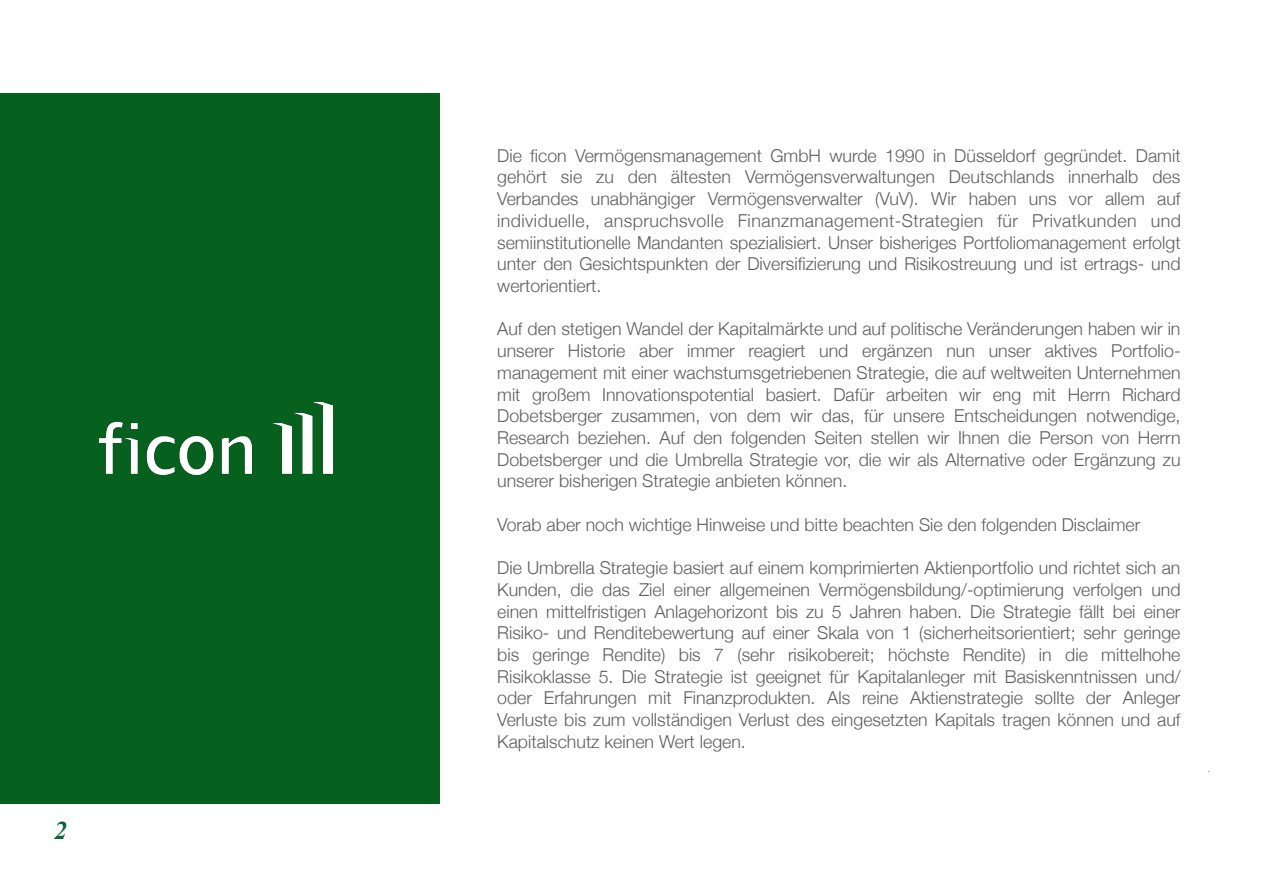
<style>
.page{position:relative;width:1263px;height:893px;background:#fff}
.page>*{position:absolute;margin:0;border:0;box-sizing:border-box;transform-origin:0 0}
.t1{font:italic 700 25.5px "Times New Roman";color:#086435}
.t2{font:300 17.7px/21.8px "Helvetica Neue";color:#5f5e5f;text-align:justify}
.t3{font:300 17.7px "Helvetica Neue";color:#5e5e5e}
</style>
<div class="page">
<div style="left:0;top:93px;width:440px;height:710px;background:#06611f"></div>
<img style="left:99px;top:402px;width:233px;height:72px">
<h1 class="t1" style="left:54px;top:813px;width:14px">2</h1>
<p class="t2" style="left:497px;top:143px;width:685px">Die ficon Vermögensmanagement GmbH wurde 1990 in Düsseldorf gegründet. Damit gehört sie zu den ältesten Vermögensverwaltungen Deutschlands innerhalb des Verbandes unabhängiger Vermögensverwalter (VuV). Wir haben uns vor allem auf individuelle, anspruchsvolle Finanzmanagement-Strategien für Privatkunden und semiinstitutionelle Mandanten spezialisiert. Unser bisheriges Portfoliomanagement erfolgt unter den Gesichtspunkten der Diversifizierung und Risikostreuung und ist ertrags- und wertorientiert.</p>
<p class="t2" style="left:497px;top:317px;width:685px">Auf den stetigen Wandel der Kapitalmärkte und auf politische Veränderungen haben wir in unserer Historie aber immer reagiert und ergänzen nun unser aktives Portfolio&shy;management mit einer wachstumsgetriebenen Strategie, die auf weltweiten Unternehmen mit großem Innovationspotential basiert. Dafür arbeiten wir eng mit Herrn Richard Dobetsberger zusammen, von dem wir das, für unsere Entscheidungen notwendige, Research beziehen. Auf den folgenden Seiten stellen wir Ihnen die Person von Herrn Dobetsberger und die Umbrella Strategie vor, die wir als Alternative oder Ergänzung zu unserer bisherigen Strategie anbieten können.</p>
<p class="t3" style="left:497px;top:510px;width:645px">Vorab aber noch wichtige Hinweise und bitte beachten Sie den folgenden Disclaimer</p>
<p class="t2" style="left:497px;top:556px;width:685px">Die Umbrella Strategie basiert auf einem komprimierten Aktienportfolio und richtet sich an Kunden, die das Ziel einer allgemeinen Vermögensbildung/-optimierung verfolgen und einen mittelfristigen Anlagehorizont bis zu 5 Jahren haben. Die Strategie fällt bei einer Risiko- und Renditebewertung auf einer Skala von 1 (sicherheitsorientiert; sehr geringe bis geringe Rendite) bis 7 (sehr risikobereit; höchste Rendite) in die mittelhohe Risikoklasse 5. Die Strategie ist geeignet für Kapitalanleger mit Basiskenntnissen und/ oder Erfahrungen mit Finanzprodukten. Als reine Aktienstrategie sollte der Anleger Verluste bis zum vollständigen Verlust des eingesetzten Kapitals tragen können und auf Kapitalschutz keinen Wert legen.</p>
</div>
